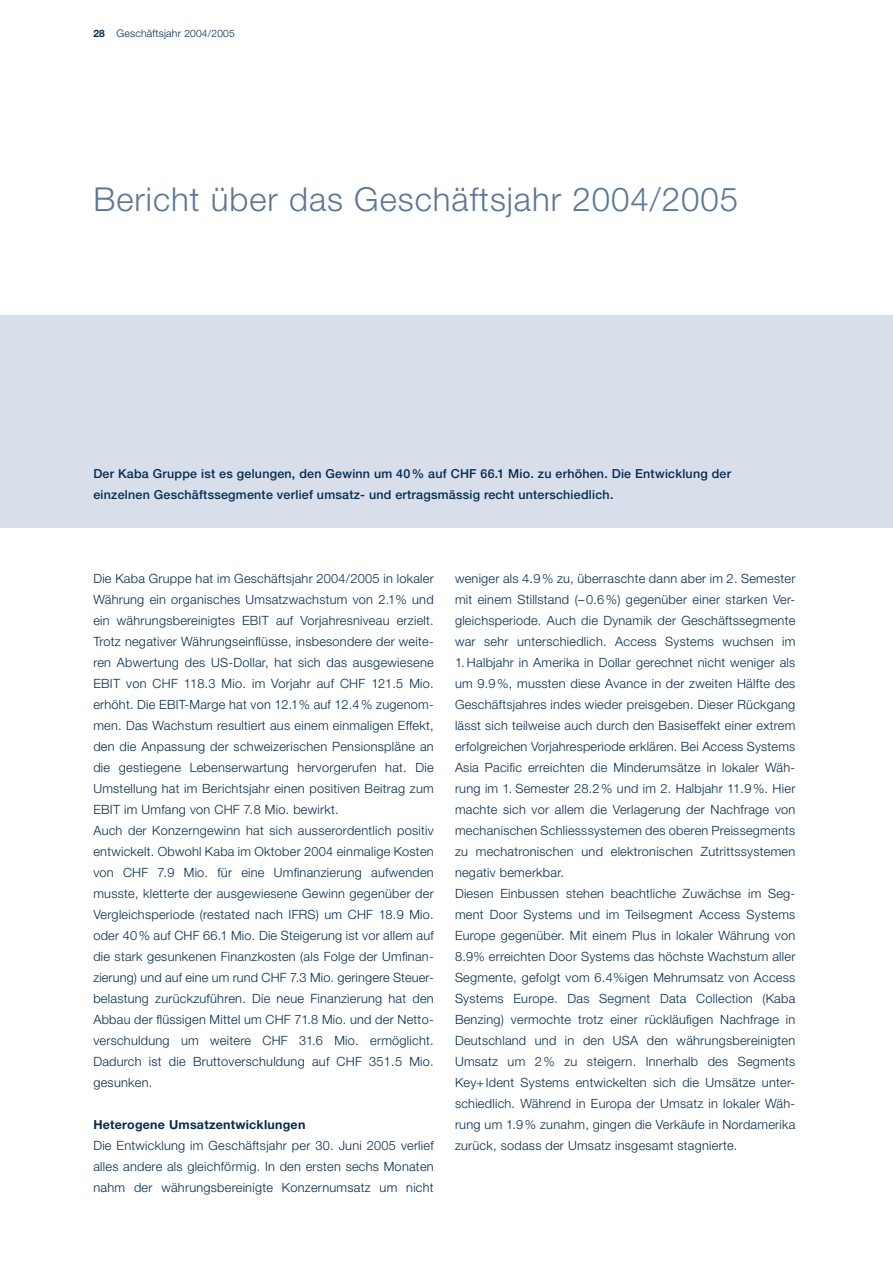
<style>
.page{position:relative;width:893px;height:1263px;background:#fff}
.page>*{position:absolute;margin:0;border:0;box-sizing:border-box;transform-origin:0 0}
.t1{font:300 33px "Helvetica Neue LT Std";letter-spacing:.03em;color:#58789c}
.t2{font:300 12.75px/21px "Helvetica Neue LT Std";letter-spacing:.02em;color:#002b54}
.t3{font:500 12.45px/21px "Helvetica Neue LT Std";letter-spacing:.02em;color:#002b54}
.t4{font:700 12.45px "Helvetica Neue LT Std";letter-spacing:.02em;color:#002b54}
.t5{font:300 10.5px "Helvetica Neue LT Std";letter-spacing:.02em;color:#002b54}
.s1{font-weight:700;font-size:10.2px}
.s2{font-size:10.2px}
</style>
<div class="page">
<div style="left:0;top:315px;width:892px;height:212px;background:#d9dfea"></div>
<p class="t5" style="left:93px;top:30px;width:143px"><span class="s1">28</span> Geschäftsjahr <span class="s2">2004/2005</span></p>
<h1 class="t1" style="left:93px;top:187px;width:646px">Bericht über das Geschäftsjahr 2004/2005</h1>
<p class="t3" style="left:93px;top:465px;width:639px">Der Kaba Gruppe ist es gelungen, den Gewinn um 40% auf CHF 66.1 Mio. zu erhöhen. Die Entwicklung der einzelnen Geschäftssegmente verlief umsatz- und ertragsmässig recht unterschiedlich.</p>
<p class="t2" style="left:93px;top:570px;width:342px">Die Kaba Gruppe hat im Geschäftsjahr 2004/2005 in lokaler Währung ein organisches Umsatzwachstum von 2.1% und ein währungsbereinigtes EBIT auf Vorjahresniveau erzielt.<br>Trotz negativer Währungseinflüsse, insbesondere der weite&shy;ren Abwertung des US-Dollar, hat sich das ausgewiesene EBIT von CHF 118.3 Mio. im Vorjahr auf CHF 121.5 Mio. erhöht. Die EBIT-Marge hat von 12.1% auf 12.4% zugenom&shy;men. Das Wachstum resultiert aus einem einmaligen Effekt, den die Anpassung der schweizerischen Pensionspläne an die gestiegene Lebenserwartung hervorgerufen hat. Die Umstellung hat im Berichtsjahr einen positiven Beitrag zum EBIT im Umfang von CHF 7.8 Mio. bewirkt.<br>Auch der Konzerngewinn hat sich ausserordentlich positiv entwickelt. Obwohl Kaba im Oktober 2004 einmalige Kosten von CHF 7.9 Mio. für eine Umfinanzierung aufwenden musste, kletterte der ausgewiesene Gewinn gegenüber der Vergleichsperiode (restated nach IFRS) um CHF 18.9 Mio. oder 40% auf CHF 66.1 Mio. Die Steigerung ist vor allem auf die stark gesunkenen Finanzkosten (als Folge der Umfinan&shy;zierung) und auf eine um rund CHF 7.3 Mio. geringere Steuer&shy;belastung zurückzuführen. Die neue Finanzierung hat den Abbau der flüssigen Mittel um CHF 71.8 Mio. und der Netto&shy;verschuldung um weitere CHF 31.6 Mio. ermöglicht.<br>Dadurch ist die Bruttoverschuldung auf CHF 351.5 Mio. gesunken.</p>
<p class="t4" style="left:93px;top:1120px;width:213px">Heterogene Umsatzentwicklungen</p>
<p class="t2" style="left:93px;top:1137px;width:342px;text-align:justify">Die Entwicklung im Geschäftsjahr per 30. Juni 2005 verlief alles andere als gleichförmig. In den ersten sechs Monaten nahm der währungsbereinigte Konzernumsatz um nicht</p>
<p class="t2" style="left:455px;top:570px;width:342px;text-align:justify">weniger als 4.9% zu, überraschte dann aber im 2. Semester mit einem Stillstand (–0.6%) gegenüber einer starken Ver&shy;gleichsperiode. Auch die Dynamik der Geschäftssegmente war sehr unterschiedlich. Access Systems wuchsen im</p>
<p class="t2" style="left:455px;top:654px;width:342px">1. Halbjahr in Amerika in Dollar gerechnet nicht weniger als um 9.9%, mussten diese Avance in der zweiten Hälfte des Geschäftsjahres indes wieder preisgeben. Dieser Rückgang lässt sich teilweise auch durch den Basiseffekt einer extrem erfolgreichen Vorjahresperiode erklären. Bei Access Systems Asia Pacific erreichten die Minderumsätze in lokaler Wäh&shy;rung im 1. Semester 28.2% und im 2. Halbjahr 11.9%. Hier machte sich vor allem die Verlagerung der Nachfrage von mechanischen Schliesssystemen des oberen Preissegments zu mechatronischen und elektronischen Zutrittssystemen negativ bemerkbar.<br>Diesen Einbussen stehen beachtliche Zuwächse im Seg&shy;ment Door Systems und im Teilsegment Access Systems Europe gegenüber. Mit einem Plus in lokaler Währung von 8.9% erreichten Door Systems das höchste Wachstum aller Segmente, gefolgt vom 6.4%igen Mehrumsatz von Access Systems Europe. Das Segment Data Collection (Kaba Benzing) vermochte trotz einer rückläufigen Nachfrage in Deutschland und in den USA den währungsbereinigten Umsatz um 2% zu steigern. Innerhalb des Segments Key+Ident Systems entwickelten sich die Umsätze unter&shy;schiedlich. Während in Europa der Umsatz in lokaler Wäh&shy;rung um 1.9% zunahm, gingen die Verkäufe in Nordamerika zurück, sodass der Umsatz insgesamt stagnierte.</p>
</div>
